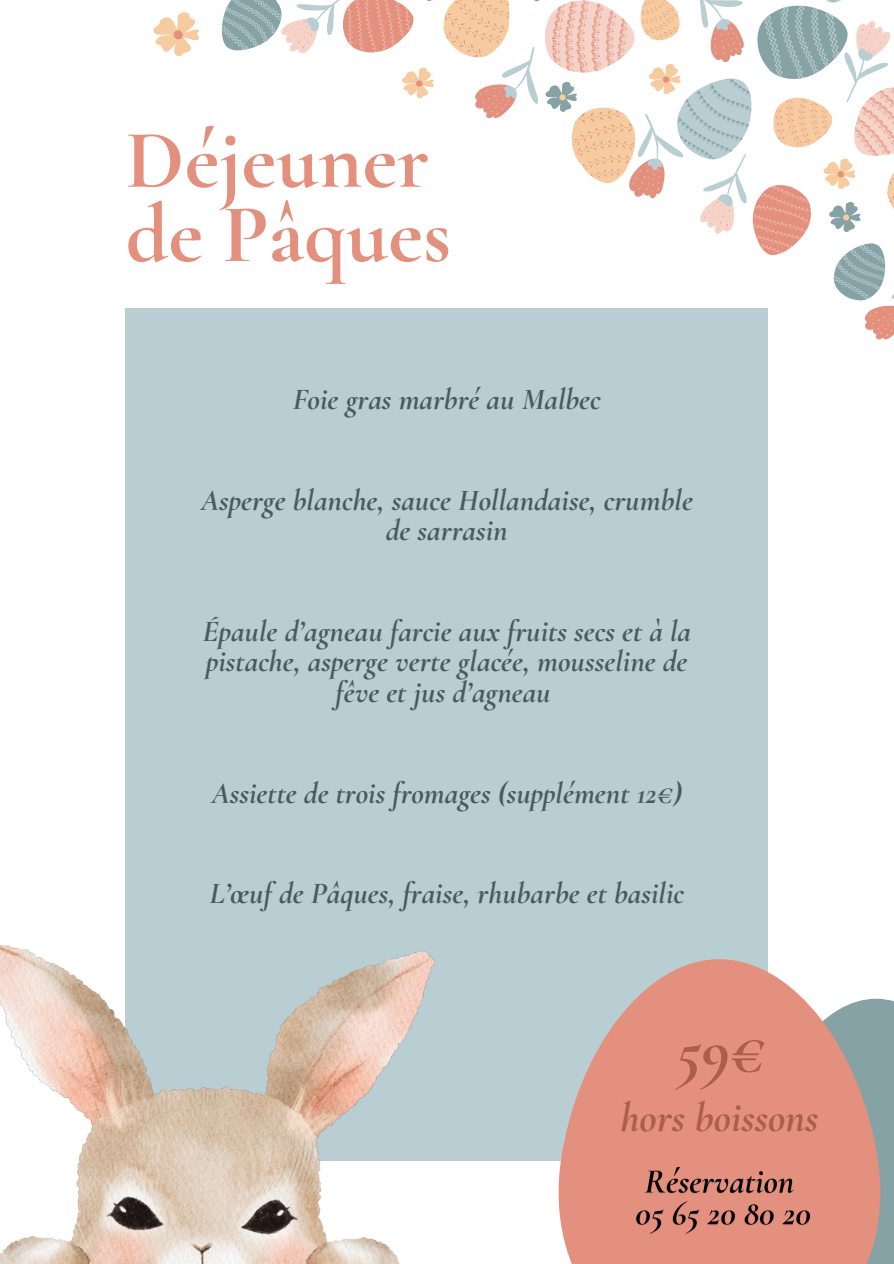
<style>
.page{position:relative;width:894px;height:1264px;background:#fff}
.page>*{position:absolute;margin:0;border:0;box-sizing:border-box;transform-origin:0 0}
.t1{font:700 83.4px/74.2px "Cormorant Garamond";color:#e4907e}
.t2{font:italic 700 65.85px "Cormorant Garamond";color:#ab5e4e}
.t3{font:italic 700 42.15px "Cormorant Garamond";color:#ab5e4e}
.t4{font:italic 700 30.45px/30.3px "Cormorant Garamond";color:#4a5b5d;text-align:center}
</style>
<div class="page">
<div style="left:126px;top:308px;width:641px;height:852px;background:#b9ced3"></div>
<img style="left:0;top:942px;width:434px;height:321px">
<svg style="left:153px;top:0;width:740px;height:346px"></svg>
<svg style="left:545px;top:959px;width:347px;height:304px;fill:#e4907e"></svg>
<img style="left:624px;top:1160px;width:189px;height:78px">
<p class="t1" style="left:126px;top:123px;width:327px">Déjeuner de Pâques</p>
<p class="t4" style="left:293px;top:384px;width:309px">Foie gras marbré au Malbec</p>
<h1 class="t4" style="left:201px;top:485px;width:493px">Asperge blanche, sauce Hollandaise, crumble de sarrasin</h1>
<p class="t4" style="left:202px;top:616px;width:490px">Épaule d’agneau farcie aux fruits secs et à la pistache, asperge verte glacée, mousseline de fêve et jus d’agneau</p>
<p class="t4" style="left:211px;top:777px;width:472px">Assiette de trois fromages (supplément 12€)</p>
<p class="t4" style="left:209px;top:878px;width:476px">L’œuf de Pâques, fraise, rhubarbe et basilic</p>
<p class="t2" style="left:676px;top:1010px;width:90px">59€</p>
<p class="t3" style="left:620px;top:1091px;width:199px">hors boissons</p>
</div>
